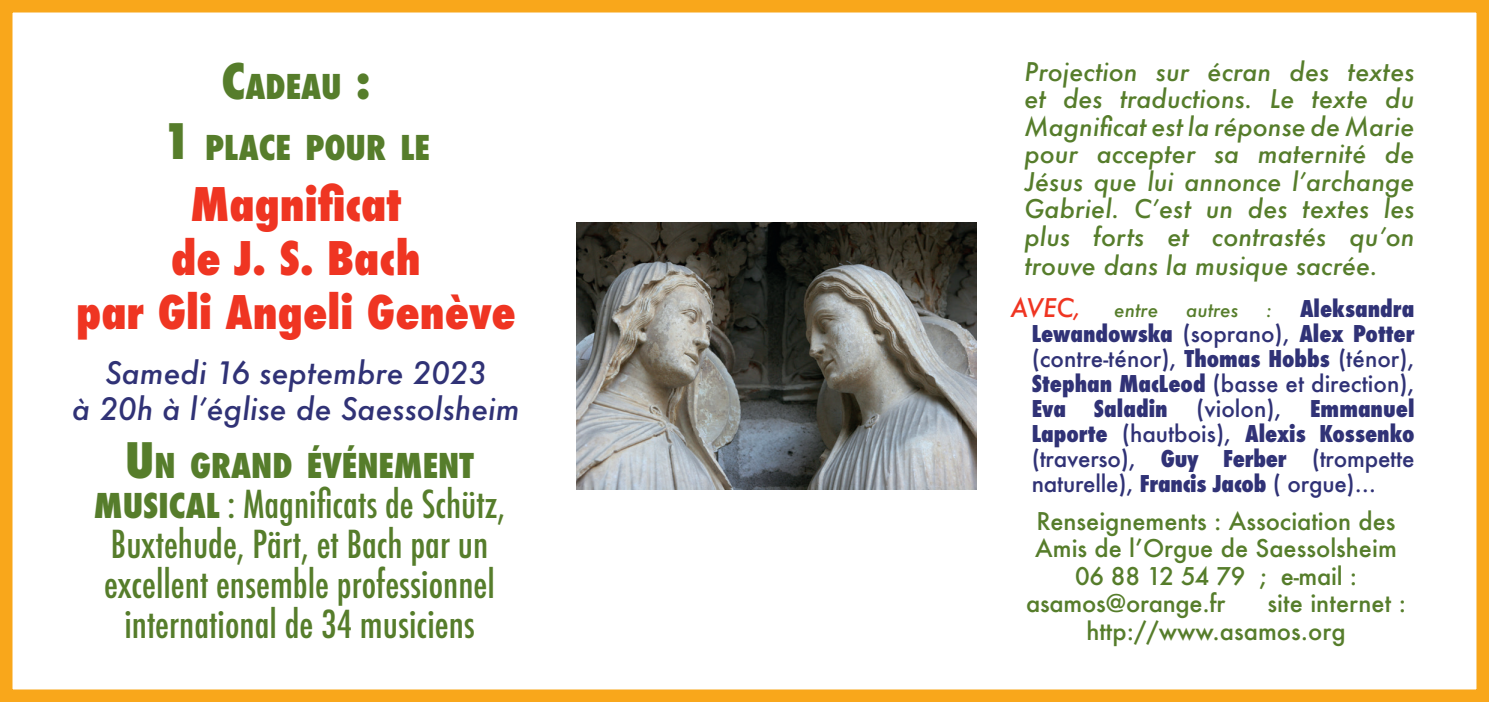
<style>
.page{position:relative;width:1489px;height:702px;background:#fff}
.page>*{position:absolute;margin:0;border:0;box-sizing:border-box;transform-origin:0 0}
.t1{font:800 condensed 45px/54px "Futura";color:#ef3522;text-align:center}
.t2{font:500 condensed 37.5px/40px "Futura";color:#567d2b;text-align:center}
.t3{font:800 condensed 33.25px/60px "Futura";color:#567d2b;text-align:center}
.t4{font:italic 500 30px/36px "Futura";color:#303276;text-align:center}
.t5{font:italic 500 25px/27.8px "Futura";color:#567d2b;text-align:justify}
.t6{font:italic 500 25px "Futura";color:#ef3522}
.t7{font:500 23.75px/27.5px "Futura";color:#567d2b}
.t8{font:800 condensed 22.5px/25px "Futura";color:#303276;text-align:justify}
.t9{font:500 22.5px/25px "Futura";letter-spacing:-.01em;color:#303276;text-align:justify}
.t10{font:italic 500 18.75px "Futura";color:#567d2b}
.s1{font-size:47.5px}
.s2{font-weight:800;font-size:33.25px}
.s3{font-size:22.5px}
.s4{font-weight:500;font-style:italic;font-stretch:normal;font-size:18.75px;color:#567d2b}
.s5{font-weight:500;font-stretch:normal}
.s6{font-weight:800;font-stretch:condensed}
</style>
<div class="page">
<img style="left:576px;top:223px;width:400px;height:267px">
<div style="left:0;top:0;width:1488px;height:702px;border:12px solid #f9a71b"></div>
<h3 class="t3" style="left:162px;top:57px;width:269px"><span class="s1">C</span>ADEAU <span class="s1">:<br>1</span> PLACE POUR LE</h3>
<h1 class="t1" style="left:76px;top:178px;width:441px">Magnificat<br>de J. S. Bach<br>par Gli Angeli Genève</h1>
<p class="t4" style="left:72px;top:355px;width:449px">Samedi 16 septembre 2023<br>à 20h à l’église de Saessolsheim</p>
<h3 class="t3" style="left:125px;top:435px;width:350px"><span class="s1">U</span>N GRAND ÉVÉNEMENT</h3>
<h2 class="t2" style="left:94px;top:484px;width:413px"><span class="s2">MUSICAL</span> : Magnificats de Schütz,<br>Buxtehude, Pärt, et Bach par un excellent ensemble professionnel international de 34 musiciens</h2>
<p class="t5" style="left:1024px;top:57px;width:391px">Projection sur écran des textes et des traductions. Le texte du Magnificat est la réponse de Marie pour accepter sa maternité de Jésus que lui annonce l’archange Gabriel. C’est un des textes les plus forts et contrastés qu’on trouve dans la musique sacrée.</p>
<p class="t6" style="left:1010px;top:291px;width:72px">AVEC<span class="s3">,</span></p>
<p class="t10" style="left:1114px;top:297px;width:45px">entre</p>
<p class="t10" style="left:1185px;top:297px;width:54px">autres</p>
<p class="t8" style="left:1031px;top:296px;width:384px;text-indent:234px"><span class="s4">:</span> Aleksandra Lewandowska <span class="s5">(soprano),</span> Alex Potter <span class="s5">(contre-ténor),</span> Thomas Hobbs <span class="s5">(ténor), </span>Stephan MacLeod <span class="s5">(basse et direction), </span>Eva Saladin</p>
<p class="t9" style="left:1031px;top:396px;width:384px;text-indent:278px"><span class="s6">Emmanuel Laporte</span> (hautbois), <span class="s6">Alexis Kossenko </span>(traverso), <span class="s6">Guy Ferber</span> (trompette naturelle), <span class="s6">Francis Jacob</span> ( orgue)…</p>
<p class="t7" style="left:1036px;top:507px;width:360px">Renseignements : Association des</p>
<p class="t7" style="left:1035px;top:534px;width:363px">Amis de l’Orgue de Saessolsheim</p>
<p class="t7" style="left:1074px;top:562px;width:283px">06 88 12 54 79 ; e-mail :</p>
<p class="t7" style="left:1026px;top:589px;width:201px">asamos@orange.fr</p>
<p class="t9" style="left:1196px;top:396px;width:87px">(violon),</p>
<p class="t7" style="left:1086px;top:589px;width:321px;text-indent:181px">site internet : http://www.asamos.org</p>
</div>
